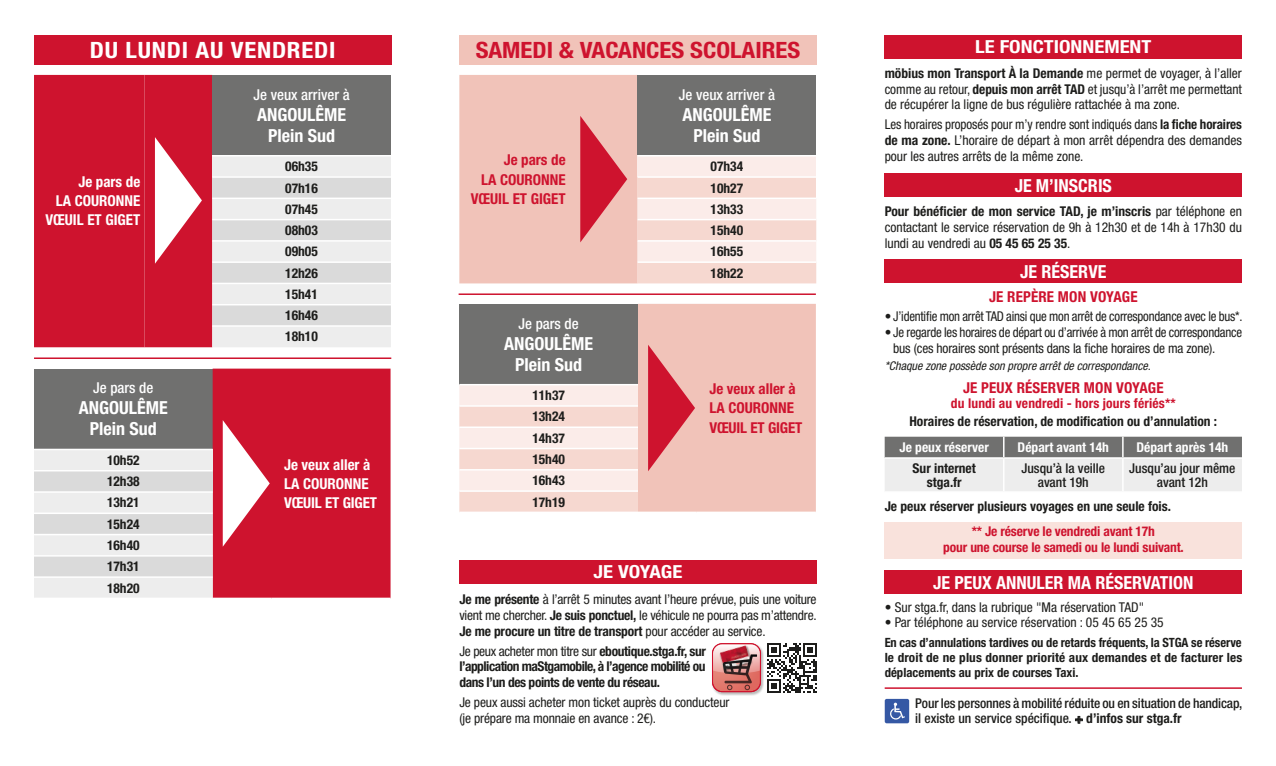
<style>
.page{position:relative;width:1276px;height:766px;background:#fff}
.page>*{position:absolute;margin:0;border:0;box-sizing:border-box;transform-origin:0 0}
.t1{font:700 condensed 22.5px "Helvetica Neue LT Pro";color:#ce132e;scale:1.1 1}
.t2{font:700 condensed 22.5px "Helvetica Neue LT Pro";letter-spacing:.03em;color:#fff;scale:1.1 1}
.t3{font:700 condensed 18px/21px "Helvetica Neue LT Pro";color:#fff;text-align:center}
.t4{font:700 condensed 18px "Helvetica Neue LT Pro";color:#fff;scale:1.15 1}
.t5{font:700 condensed 15px/19.2px "Helvetica Neue LT Pro";color:#fff;text-align:right}
.t6{font:700 condensed 15px/19.2px "Helvetica Neue LT Pro";color:#ce132e;text-align:right}
.t7{font:500 condensed 15px "Helvetica Neue LT Pro";color:#fff}
.t8{font:700 condensed 15px "Helvetica Neue LT Std";letter-spacing:.01em;color:#ce132e}
.t9{font:condensed 13.5px/15.8px "Helvetica Neue LT Pro";letter-spacing:-.01em;color:#1d1d1b;text-align:justify}
.t10{font:700 condensed 13.5px/21.3px "Helvetica Neue LT Pro";color:#1d1d1b;text-align:justify}
.t11{font:500 condensed 13.5px/13.5px "Helvetica Neue LT Pro";letter-spacing:-.005em;color:#1d1d1b;text-align:center}
.t12{font:700 condensed 13.5px/15.8px "Helvetica Neue LT Pro";letter-spacing:-.01em;color:#ce132e;text-align:center}
.t13{font:700 condensed 13.5px "Helvetica Neue LT Pro";color:#fff}
.t14{font:700 condensed 13.5px "Helvetica Neue LT Std";letter-spacing:.01em;color:#ce132e}
.t15{font:700 condensed 12.75px/15px "Helvetica Neue LT Pro";color:#1d1d1b;text-align:justify}
.t16{font:italic condensed 12px "Helvetica Neue LT Std";color:#1d1d1b}
.s1{font-weight:700}
.s2{font-weight:400}
</style>
<div class="page">
<div style="left:34px;top:35px;width:357px;height:30px;background:#ce132e"></div>
<svg style="left:34px;top:75px;width:357px;height:272px;background:#ca717e"></svg>
<div style="left:34px;top:368px;width:179px;height:81px;background:#70706f"></div>
<div style="left:213px;top:368px;width:177px;height:229px;background:#ce132e"></div>
<div style="left:34px;top:449px;width:179px;height:21px;background:#ededed"></div>
<div style="left:34px;top:470px;width:179px;height:22px;background:#dadada"></div>
<svg style="left:34px;top:492px;width:179px;height:105px;background:#e6e5e6"></svg>
<hr style="left:34px;top:448px;width:179px;height:2px;background:#fff">
<hr style="left:34px;top:470px;width:179px;height:1px;background:#fff">
<hr style="left:34px;top:491px;width:179px;height:1px;background:#fff">
<hr style="left:34px;top:512px;width:179px;height:2px;background:#fff">
<hr style="left:34px;top:533px;width:179px;height:2px;background:#fff">
<hr style="left:34px;top:555px;width:179px;height:1px;background:#fff">
<hr style="left:34px;top:576px;width:179px;height:1px;background:#fff">
<svg style="left:223px;top:420px;width:47px;height:126px"></svg>
<hr style="left:34px;top:357px;width:357px;height:2px;background:#ce132e">
<div style="left:459px;top:35px;width:357px;height:30px;background:#f1c3b9"></div>
<svg style="left:459px;top:75px;width:357px;height:208px;background:#d9b6b1"></svg>
<svg style="left:459px;top:304px;width:357px;height:208px;background:#d9b5b0"></svg>
<hr style="left:458px;top:293px;width:358px;height:2px;background:#ce132e">
<div style="left:884px;top:521px;width:358px;height:37px;background:#f9e2dc"></div>
<div style="left:459px;top:560px;width:357px;height:23px;background:#ce132e"></div>
<div style="left:711px;top:642px;width:53px;height:53px;background:#1d1d1b;opacity:.3"></div>
<img style="left:711px;top:642px;width:51px;height:35px">
<svg style="left:712px;top:643px;width:49px;height:49px;background:#c07171"></svg>
<svg style="left:767px;top:643px;width:49px;height:49px"></svg>
<div style="left:884px;top:173px;width:358px;height:24px;background:#ce132e"></div>
<div style="left:884px;top:570px;width:358px;height:24px;background:#ce132e"></div>
<div style="left:884px;top:260px;width:358px;height:23px;background:#ce132e"></div>
<div style="left:884px;top:35px;width:358px;height:23px;background:#ce132e"></div>
<svg style="left:884px;top:436px;width:358px;height:55px;background:#bebebe"></svg>
<hr style="left:884px;top:457px;width:119px;height:1px;background:#fff">
<hr style="left:1003px;top:457px;width:120px;height:1px;background:#fff">
<hr style="left:1003px;top:458px;width:1px;height:33px;background:#fff">
<hr style="left:1123px;top:457px;width:119px;height:1px;background:#fff">
<hr style="left:1122px;top:458px;width:1px;height:33px;background:#fff">
<div style="left:884px;top:698px;width:25px;height:25px;background:#3558a4;border-radius:2px"></div>
<svg style="left:890px;top:702px;width:15px;height:17px"></svg>
<hr style="left:884px;top:687px;width:358px;height:1px;background:#ce132e">
<h1 class="t2" style="left:90px;top:36px;width:225px">DU LUNDI AU VENDREDI</h1>
<p class="t5" style="left:45px;top:171px;width:96px">Je pars de<br>LA COURONNE<br>VŒUIL ET GIGET</p>
<p class="t7" style="left:93px;top:379px;width:62px">Je pars de</p>
<h2 class="t3" style="left:79px;top:397px;width:91px">ANGOULÊME<br>Plein Sud</h2>
<p class="t10" style="left:107px;top:449px;width:34px">10h52<br>12h38<br>13h21<br>15h24<br>16h40<br>17h31<br>18h20</p>
<p class="t7" style="left:253px;top:85px;width:98px">Je veux arriver à</p>
<h2 class="t3" style="left:257px;top:103px;width:91px">ANGOULÊME<br>Plein Sud</h2>
<p class="t10" style="left:285px;top:155px;width:34px">06h35<br>07h16<br>07h45<br>08h03<br>09h05<br>12h26<br>15h41<br>16h46<br>18h10</p>
<p class="t5" style="left:284px;top:454px;width:94px;text-align:left">Je veux aller à<br>LA COURONNE<br>VŒUIL ET GIGET</p>
<h1 class="t1" style="left:476px;top:36px;width:296px">SAMEDI &amp; VACANCES SCOLAIRES</h1>
<p class="t6" style="left:471px;top:150px;width:96px">Je pars de<br>LA COURONNE<br>VŒUIL ET GIGET</p>
<p class="t7" style="left:518px;top:314px;width:62px">Je pars de</p>
<h2 class="t3" style="left:504px;top:332px;width:91px">ANGOULÊME<br>Plein Sud</h2>
<p class="t10" style="left:532px;top:384px;width:34px">11h37<br>13h24<br>14h37<br>15h40<br>16h43<br>17h19</p>
<p class="t7" style="left:679px;top:85px;width:98px">Je veux arriver à</p>
<h2 class="t3" style="left:682px;top:103px;width:91px">ANGOULÊME<br>Plein Sud</h2>
<p class="t10" style="left:710px;top:155px;width:34px">07h34<br>10h27<br>13h33<br>15h40<br>16h55<br>18h22</p>
<p class="t6" style="left:709px;top:379px;width:94px;text-align:left">Je veux aller à<br>LA COURONNE<br>VŒUIL ET GIGET</p>
<h2 class="t4" style="left:593px;top:561px;width:79px">JE VOYAGE</h2>
<p class="t9" style="left:459px;top:591px;width:359px"><span class="s1">Je me présente</span> à l’arrêt 5 minutes avant l’heure prévue, puis une voiture vient me chercher. <span class="s1">Je suis ponctuel,</span> le véhicule ne pourra pas m’attendre.<br><span class="s1">Je me procure un titre de transport</span> pour accéder au service.</p>
<p class="t10" style="left:459px;top:642px;width:248px;line-height:15.8px"><span class="s2">Je peux acheter mon titre sur</span> eboutique.stga.fr, sur l’application maStgamobile, à l’agence mobilité ou dans l’un des points de vente du réseau.</p>
<p class="t9" style="left:459px;top:694px;width:272px">Je peux aussi acheter mon ticket auprès du conducteur (je prépare ma monnaie en avance : 2€).</p>
<h2 class="t4" style="left:975px;top:36px;width:155px">LE FONCTIONNEMENT</h2>
<p class="t9" style="left:884px;top:65px;width:359px"><span class="s1">möbius mon Transport À la Demande</span> me permet de voyager, à l’aller comme au retour, <span class="s1">depuis mon arrêt TAD</span> et jusqu’à l’arrêt me permettant de récupérer la ligne de bus régulière rattachée à ma zone.</p>
<p class="t9" style="left:884px;top:116px;width:359px">Les horaires proposés pour m’y rendre sont indiqués dans <span class="s1">la fiche horaires de ma zone.</span> L’horaire de départ à mon arrêt dépendra des demandes pour les autres arrêts de la même zone.</p>
<h2 class="t3" style="left:1014px;top:174px;width:99px">JE M’INSCRIS</h2>
<p class="t9" style="left:884px;top:203px;width:359px"><span class="s1">Pour bénéficier de mon service TAD, je m’inscris</span> par téléphone en contactant le service réservation de 9h à 12h30 et de 14h à 17h30 du lundi au vendredi au <span class="s1">05 45 65 25 35</span>.</p>
<h2 class="t3" style="left:1020px;top:260px;width:87px">JE RÉSERVE</h2>
<p class="t8" style="left:989px;top:288px;width:150px">JE REPÈRE MON VOYAGE</p>
<p class="t9" style="left:884px;top:308px;width:359px">• J’identifie mon arrêt TAD ainsi que mon arrêt de correspondance avec le bus*.</p>
<p class="t9" style="left:893px;top:324px;width:350px;text-indent:-9px">• Je regarde les horaires de départ ou d’arrivée à mon arrêt de correspondance bus (ces horaires sont présents dans la fiche horaires de ma zone).</p>
<p class="t16" style="left:884px;top:359px;width:268px">*Chaque zone possède son propre arrêt de correspondance.</p>
<p class="t8" style="left:963px;top:378px;width:202px">JE PEUX RÉSERVER MON VOYAGE</p>
<p class="t14" style="left:951px;top:395px;width:226px">du lundi au vendredi - hors jours fériés**</p>
<p class="t10" style="left:909px;top:410px;width:309px">Horaires de réservation, de modification ou d’annulation :</p>
<p class="t13" style="left:899px;top:439px;width:91px">Je peux réserver</p>
<p class="t13" style="left:1017px;top:439px;width:93px">Départ avant 14h</p>
<p class="t13" style="left:1136px;top:439px;width:93px">Départ après 14h</p>
<p class="t10" style="left:912px;top:461px;width:65px;line-height:13.5px;text-align:center">Sur internet stga.fr</p>
<p class="t11" style="left:1021px;top:461px;width:85px">Jusqu’à la veille avant 19h</p>
<p class="t11" style="left:1129px;top:461px;width:108px">Jusqu’au jour même avant 12h</p>
<p class="t10" style="left:884px;top:495px;width:288px">Je peux réserver plusieurs voyages en une seule fois.</p>
<p class="t12" style="left:943px;top:523px;width:242px">** Je réserve le vendredi avant 17h<br>pour une course le samedi ou le lundi suivant.</p>
<h2 class="t3" style="left:933px;top:571px;width:262px">JE PEUX ANNULER MA RÉSERVATION</h2>
<p class="t9" style="left:884px;top:599px;width:261px">• Sur stga.fr, dans la rubrique "Ma réservation TAD"</p>
<p class="t9" style="left:884px;top:614px;width:280px">• Par téléphone au service réservation : 05 45 65 25 35</p>
<p class="t15" style="left:884px;top:634px;width:359px">En cas d’annulations tardives ou de retards fréquents, la STGA se réserve le droit de ne plus donner priorité aux demandes et de facturer les déplacements au prix de courses Taxi.</p>
<p class="t11" style="left:915px;top:695px;width:329px;line-height:15px;text-align:left">Pour les personnes à mobilité réduite ou en situation de handicap, il existe un service spécifique. <span class="s1">+ d’infos sur stga.fr</span></p>
</div>
